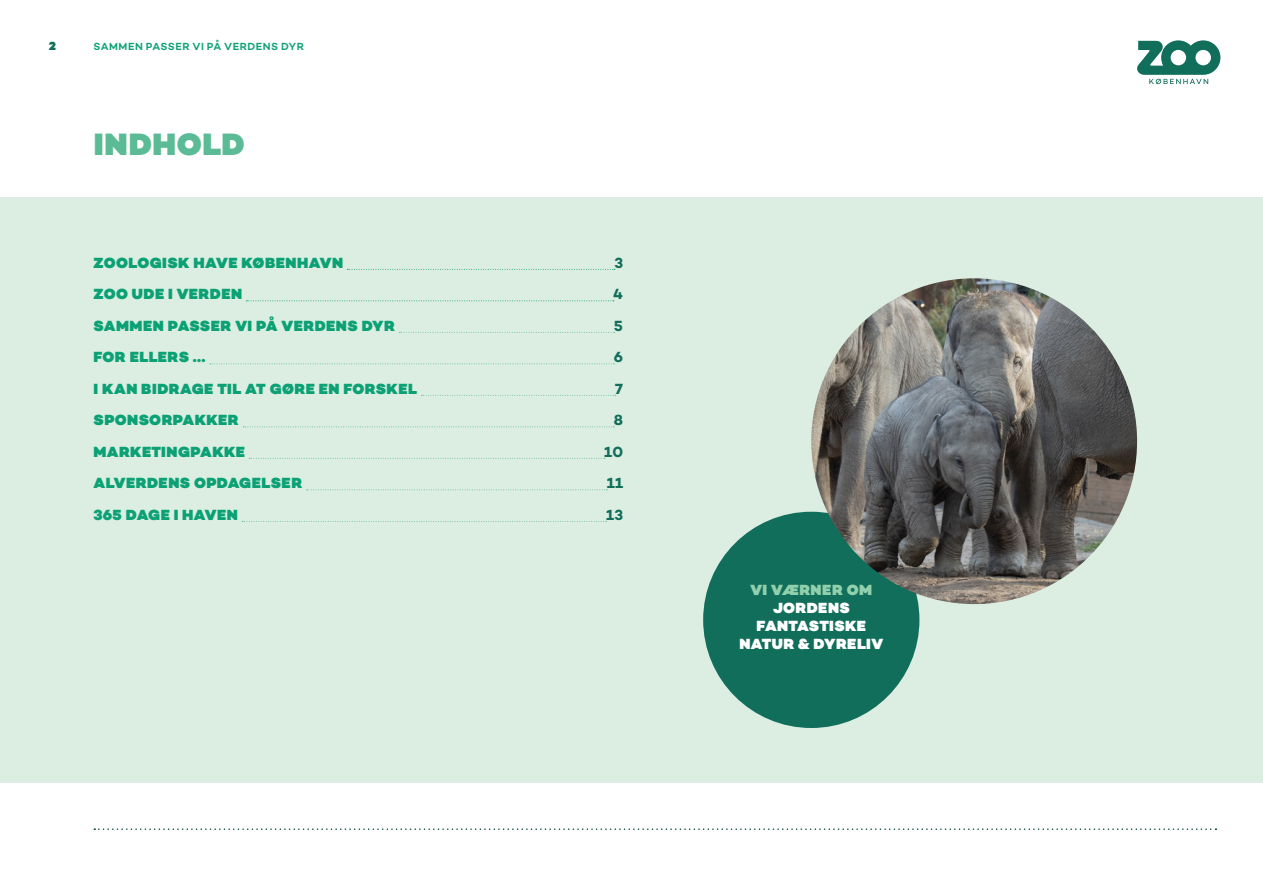
<style>
.page{position:relative;width:1263px;height:893px;background:#fff}
.page>*{position:absolute;margin:0;border:0;box-sizing:border-box;transform-origin:0 0}
.Rubrik{font:900 31.5px "Campton";letter-spacing:.02em;color:#5abb96}
.ML{font:900 15px "Campton";letter-spacing:.025em;color:#0ba175}
.Foto{font:900 15px/18px "Campton";letter-spacing:.02em;color:#fff;text-align:center}
.ML-2{font:700 15px "Campton";color:#116e5b}
.t1{font:900 12px "Campton";color:#116e5b}
.t2{font:600 10.5px "Campton";letter-spacing:.045em;color:#0ba175}
.s1{color:#91d0ac}
</style>
<div class="page">
<div style="left:0;top:197px;width:1263px;height:585px;background:#dceee2"></div>
<svg style="left:347px;top:269px;width:268px;height:1px"></svg>
<svg style="left:246px;top:300px;width:368px;height:1px"></svg>
<svg style="left:399px;top:332px;width:216px;height:1px"></svg>
<svg style="left:210px;top:363px;width:404px;height:1px"></svg>
<svg style="left:421px;top:395px;width:195px;height:1px"></svg>
<svg style="left:243px;top:426px;width:371px;height:1px"></svg>
<svg style="left:249px;top:458px;width:356px;height:1px"></svg>
<svg style="left:306px;top:489px;width:301px;height:1px"></svg>
<svg style="left:242px;top:521px;width:365px;height:1px"></svg>
<div style="left:703px;top:512px;width:216px;height:216px;background:#116e5b;border-radius:50%"></div>
<img style="left:811px;top:278px;width:326px;height:326px;border-radius:163px">
<svg style="left:1137px;top:40px;width:83px;height:44px"></svg>
<svg style="left:94px;top:828px;width:1122px;height:2px"></svg>
<p class="t1" style="left:49px;top:38px;width:9px">2</p>
<p class="t2" style="left:94px;top:39px;width:212px">SAMMEN PASSER VI PÅ VERDENS DYR</p>
<p class="Rubrik" style="left:94px;top:124px;width:153px">INDHOLD</p>
<p class="ML" style="left:94px;top:253px;width:251px">ZOOLOGISK HAVE KØBENHAVN</p>
<p class="ML-2" style="left:614px;top:253px;width:10px">3</p>
<p class="ML" style="left:94px;top:285px;width:150px">ZOO UDE I VERDEN</p>
<p class="ML-2" style="left:613px;top:285px;width:11px">4</p>
<p class="ML" style="left:94px;top:316px;width:303px">SAMMEN PASSER VI PÅ VERDENS DYR</p>
<p class="ML-2" style="left:614px;top:316px;width:11px">5</p>
<p class="ML" style="left:94px;top:348px;width:113px">FOR ELLERS ...</p>
<p class="ML-2" style="left:614px;top:348px;width:11px">6</p>
<p class="ML" style="left:94px;top:379px;width:325px">I KAN BIDRAGE TIL AT GØRE EN FORSKEL</p>
<p class="ML-2" style="left:615px;top:379px;width:9px">7</p>
<p class="ML" style="left:94px;top:411px;width:147px">SPONSORPAKKER</p>
<p class="ML-2" style="left:614px;top:411px;width:11px">8</p>
<p class="ML" style="left:94px;top:442px;width:153px">MARKETINGPAKKE</p>
<p class="ML-2" style="left:604px;top:442px;width:20px">10</p>
<p class="ML" style="left:94px;top:474px;width:210px">ALVERDENS OPDAGELSER</p>
<p class="ML-2" style="left:607px;top:474px;width:18px">11</p>
<p class="ML" style="left:94px;top:505px;width:146px">365 DAGE I HAVEN</p>
<p class="ML-2" style="left:606px;top:505px;width:19px">13</p>
<p class="Foto" style="left:750px;top:581px;width:123px"><span class="s1">VI VÆRNER OM<br></span>JORDENS<br>FANTASTISKE</p>
<p class="Foto" style="left:739px;top:635px;width:145px">NATUR &amp; DYRELIV</p>
</div>
